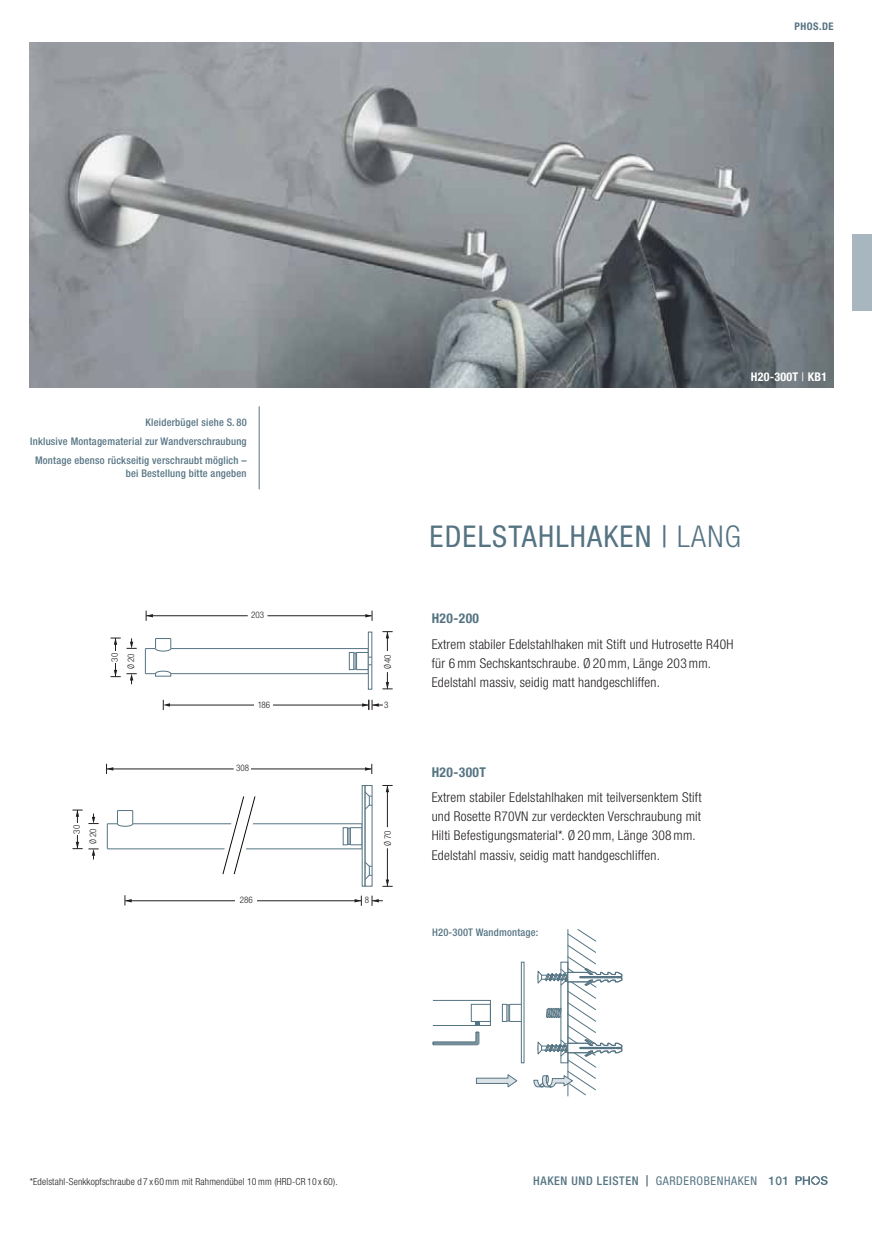
<style>
.page{position:relative;width:872px;height:1234px;background:#fff}
.page>*{position:absolute;margin:0;border:0;box-sizing:border-box;transform-origin:0 0}
.t1{font:condensed 30px "Helvetica Neue LT Std";letter-spacing:.04em;color:#557483}
.t2{font:300 condensed 13.5px/19.2px "Helvetica Neue LT Std";letter-spacing:.015em;color:#231f20}
.t3{font:700 condensed 13.5px "Helvetica Neue LT Std";letter-spacing:.03em;color:#557483}
.t4{font:500 condensed 12px "Helvetica Neue LT Std";letter-spacing:.05em;color:#557483}
.t5{font:700 condensed 12px "Helvetica Neue LT Std";letter-spacing:.02em;color:#fff}
.t6{font:500 12px "Helvetica Neue LT Std";color:#557483}
.t7{font:500 condensed 10.5px/19.2px "Helvetica Neue LT Std";letter-spacing:.02em;color:#557483;text-align:right}
.t8{font:700 condensed 10.5px "Helvetica Neue LT Std";letter-spacing:.05em;color:#557483}
.t9{font:300 condensed 9.75px "Helvetica Neue LT Std";letter-spacing:.015em;color:#231f20}
.t10{font:300 condensed 9px/16.2px "Helvetica Neue LT Std";color:#231f20;text-align:right}
.s1{font-weight:400}
.s2{font-weight:300}
.s3{font-stretch:normal;font-size:11.25px}
</style>
<div class="page">
<img style="left:30px;top:43px;width:803px;height:344px">
<svg style="left:110px;top:663px;width:27px;height:21px"></svg>
<svg style="left:110px;top:637px;width:27px;height:14px"></svg>
<div style="left:128px;top:650px;width:7px;height:21px;background:#fff"></div>
<div style="left:356px;top:652px;width:13px;height:17px;border:1px solid #557483"></div>
<div style="left:349px;top:652px;width:5px;height:17px;border:1px solid #557483"></div>
<svg style="left:353px;top:652px;width:4px;height:18px"></svg>
<hr style="left:171px;top:673px;width:197px;height:1px;background:#557483">
<hr style="left:171px;top:648px;width:197px;height:1px;background:#557483">
<svg style="left:145px;top:638px;width:26px;height:38px"></svg>
<div style="left:368px;top:631px;width:4px;height:58px;border:1px solid #557483"></div>
<svg style="left:368px;top:648px;width:4px;height:25px"></svg>
<svg style="left:382px;top:672px;width:11px;height:17px"></svg>
<svg style="left:382px;top:631px;width:11px;height:19px"></svg>
<svg style="left:163px;top:699px;width:7px;height:10px"></svg>
<svg style="left:362px;top:699px;width:21px;height:10px"></svg>
<hr style="left:167px;top:704px;width:201px;height:1px;background:#231f20">
<div style="left:255px;top:701px;width:18px;height:8px;background:#fff"></div>
<hr style="left:146px;top:615px;width:102px;height:1px;background:#231f20">
<hr style="left:267px;top:615px;width:105px;height:1px;background:#231f20">
<svg style="left:146px;top:610px;width:7px;height:10px"></svg>
<svg style="left:365px;top:610px;width:8px;height:10px"></svg>
<hr style="left:106px;top:768px;width:128px;height:1px;background:#231f20">
<hr style="left:244px;top:768px;width:127px;height:1px;background:#231f20">
<svg style="left:106px;top:763px;width:7px;height:10px"></svg>
<svg style="left:365px;top:763px;width:7px;height:10px"></svg>
<div style="left:234px;top:764px;width:17px;height:8px;background:#fff"></div>
<hr style="left:125px;top:900px;width:236px;height:1px;background:#231f20">
<svg style="left:354px;top:895px;width:8px;height:10px"></svg>
<svg style="left:372px;top:895px;width:11px;height:10px"></svg>
<div style="left:235px;top:896px;width:22px;height:8px;background:#fff"></div>
<svg style="left:125px;top:895px;width:7px;height:10px"></svg>
<hr style="left:387px;top:785px;width:1px;height:42px;background:#231f20">
<hr style="left:387px;top:848px;width:1px;height:38px;background:#231f20">
<svg style="left:382px;top:879px;width:11px;height:7px"></svg>
<svg style="left:382px;top:785px;width:11px;height:7px"></svg>
<svg style="left:72px;top:835px;width:27px;height:24px"></svg>
<svg style="left:72px;top:809px;width:27px;height:15px"></svg>
<div style="left:73px;top:823px;width:8px;height:11px;background:#fff"></div>
<div style="left:90px;top:825px;width:7px;height:21px;background:#fff"></div>
<div style="left:365px;top:785px;width:7px;height:101px;border:1px solid #557483"></div>
<div style="left:362px;top:785px;width:3px;height:101px;border:1px solid #557483"></div>
<svg style="left:107px;top:791px;width:265px;height:88px"></svg>
<svg style="left:432px;top:929px;width:190px;height:166px"></svg>
<hr style="left:259px;top:406px;width:1px;height:83px;background:#557483">
<svg style="left:795px;top:1176px;width:32px;height:8px"></svg>
<div style="left:853px;top:234px;width:19px;height:76px;background:#a7b6bf"></div>
<p class="t8" style="left:794px;top:20px;width:41px">PHOS.DE</p>
<p class="t7" style="left:30px;top:413px;width:218px">Kleiderbügel siehe S. 80<br>Inklusive Montagematerial zur Wandverschraubung<br>Montage ebenso rückseitig verschraubt möglich –</p>
<p class="t7" style="left:126px;top:464px;width:122px">bei Bestellung bitte angeben</p>
<p class="t10" style="left:251px;top:608px;width:14px">203</p>
<p class="t10" style="left:108px;top:668px;width:17px;rotate:-90deg">30<br>Ø 20</p>
<p class="t10" style="left:380px;top:669px;width:17px;rotate:-90deg">Ø 40</p>
<p class="t10" style="left:258px;top:697px;width:14px">186</p>
<p class="t10" style="left:384px;top:697px;width:6px">3</p>
<p class="t10" style="left:70px;top:843px;width:20px;text-align:left;text-indent:10px;rotate:-90deg">30<br>Ø 20</p>
<p class="t10" style="left:236px;top:761px;width:14px">308</p>
<p class="t10" style="left:380px;top:845px;width:17px;rotate:-90deg">Ø 70</p>
<p class="t10" style="left:240px;top:893px;width:14px">286</p>
<p class="t10" style="left:365px;top:893px;width:6px">8</p>
<p class="t5" style="left:751px;top:369px;width:78px">H20-300T <span class="s1">|</span> KB1</p>
<h1 class="t1" style="left:429px;top:525px;width:313px">EDELSTAHLHAKEN | <span class="s2">LANG</span></h1>
<p class="t3" style="left:432px;top:610px;width:49px">H20-200</p>
<p class="t2" style="left:432px;top:636px;width:303px">Extrem stabiler Edelstahlhaken mit Stift und Hutrosette R40H für 6 mm Sechskantschraube. Ø 20 mm, Länge 203 mm.<br>Edelstahl massiv, seidig matt handgeschliffen.</p>
<p class="t3" style="left:432px;top:763px;width:56px">H20-300T</p>
<p class="t2" style="left:432px;top:789px;width:271px">Extrem stabiler Edelstahlhaken mit teilversenktem Stift und Rosette R70VN zur verdeckten Verschraubung mit Hilti Befestigungsmaterial*. Ø 20 mm, Länge 308 mm.<br>Edelstahl massiv, seidig matt handgeschliffen.</p>
<p class="t7" style="left:432px;top:923px;width:108px">H20-300T Wandmontage:</p>
<p class="t4" style="left:533px;top:1176px;width:225px">HAKEN UND LEISTEN <span class="s3">|</span> <span class="s1">GARDEROBENHAKEN</span></p>
<p class="t9" style="left:30px;top:1177px;width:309px">*Edelstahl-Senkkopfschraube d 7 x 60 mm mit Rahmendübel 10 mm (HRD-CR 10 x 60).</p>
<p class="t6" style="left:768px;top:1173px;width:22px">101</p>
</div>
